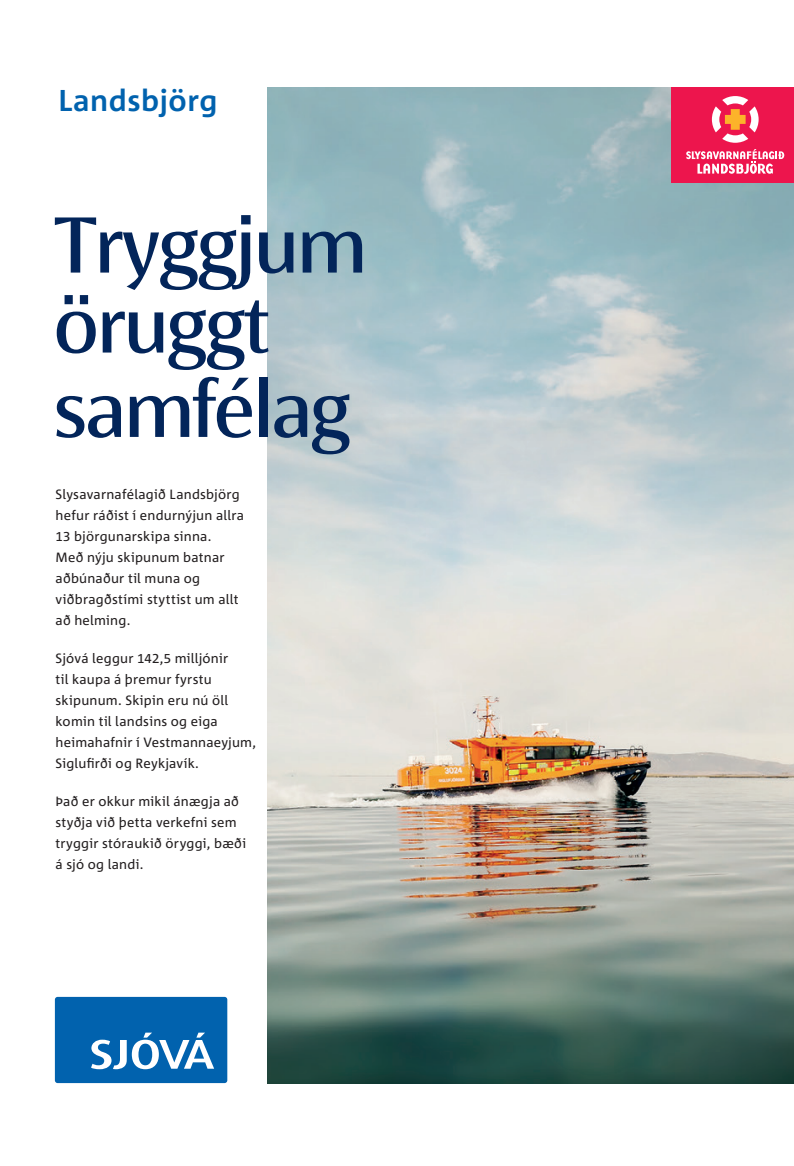
<style>
.page{position:relative;width:794px;height:1166px;background:#fff}
.page>*{position:absolute;margin:0;border:0;box-sizing:border-box;transform-origin:0 0}
.t1{font:78.92px/82.1px "Sjova Koning Display";letter-spacing:-.025em;color:#03255a}
.t2{font:700 29.93px "Sjova Corpid";letter-spacing:.02em;color:#0162ae}
.t3{font:13.3px/21px "Sjova Corpid";letter-spacing:.015em;color:#231f20}
</style>
<div class="page">
<img style="left:268px;top:88px;width:526px;height:995px">
<div style="left:671px;top:88px;width:123px;height:95px;background:#ed154d"></div>
<svg style="left:686px;top:149px;width:98px;height:25px"></svg>
<svg style="left:712px;top:96px;width:46px;height:47px"></svg>
<div style="left:55px;top:997px;width:172px;height:86px;background:#0162ae;border-radius:3px"></div>
<svg style="left:91px;top:1032px;width:123px;height:37px"></svg>
<p class="t2" style="left:58px;top:81px;width:161px">Landsbjörg</p>
<p class="t1" style="left:53px;top:202px;width:315px">Tryggjum öruggt samfélag</p>
<p class="t3" style="left:56px;top:484px;width:190px">Slysavarnafélagið Landsbjörg hefur ráðist í endurnýjun allra<br>13 björgunarskipa sinna.<br>Með nýju skipunum batnar aðbúnaður til muna og viðbragðstími styttist um allt að helming.</p>
<p class="t3" style="left:56px;top:648px;width:202px">Sjóvá leggur 142,5 milljónir<br>til kaupa á þremur fyrstu skipunum. Skipin eru nú öll komin til landsins og eiga heimahafnir í Vestmannaeyjum,<br>Siglufirði og Reykjavík.</p>
<p class="t3" style="left:56px;top:791px;width:192px">Það er okkur mikil ánægja að styðja við þetta verkefni sem tryggir stóraukið öryggi, bæði á sjó og landi.</p>
</div>
